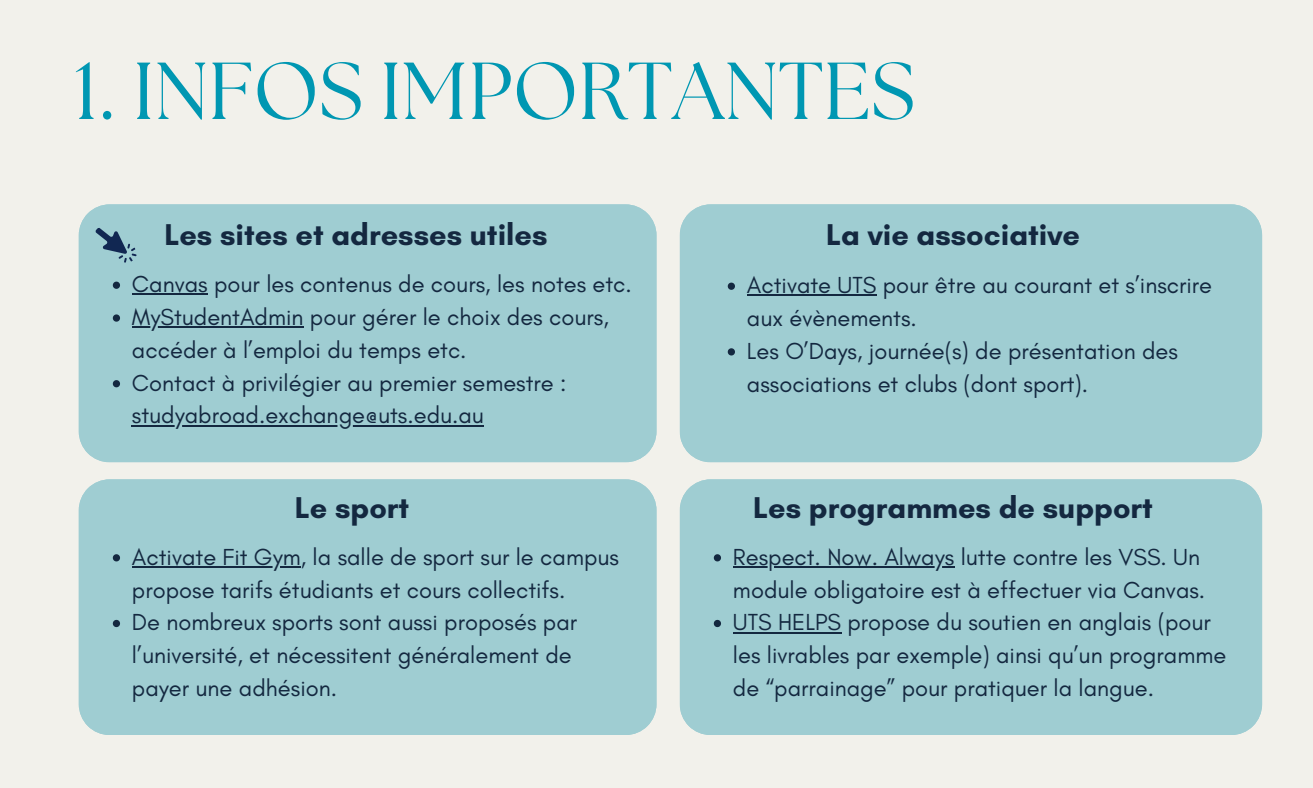
<style>
.page{position:relative;width:1313px;height:788px;background:#fff}
.page>*{position:absolute;margin:0;border:0;box-sizing:border-box;transform-origin:0 0}
.t1{font:80.5px "The Seasons";color:#0097b2}
.t2{font:700 30.62px "Glacial Indifference";color:#142840}
.t3{font:23.62px/32.8px "Glacial Indifference";color:#142840}
</style>
<div class="page">
<div style="left:0;top:0;width:1312px;height:787px;background:#f2f1eb"></div>
<div style="left:79px;top:204px;width:577px;height:258px;background:#9fcdd2"></div>
<div style="left:680px;top:204px;width:582px;height:258px;background:#9fcdd2"></div>
<div style="left:680px;top:479px;width:582px;height:255px;background:#9fcdd2"></div>
<div style="left:79px;top:479px;width:577px;height:255px;background:#9fcdd2"></div>
<svg style="left:92px;top:217px;width:48px;height:54px;background:#87b1bc"></svg>
<svg style="left:113px;top:281px;width:7px;height:8px"></svg>
<hr style="left:132px;top:293px;width:76px;height:2px;background:#142840">
<svg style="left:113px;top:314px;width:7px;height:7px"></svg>
<hr style="left:132px;top:326px;width:171px;height:2px;background:#142840">
<svg style="left:113px;top:380px;width:7px;height:7px"></svg>
<hr style="left:132px;top:425px;width:352px;height:1px;background:#142840">
<svg style="left:727px;top:282px;width:8px;height:8px"></svg>
<hr style="left:747px;top:294px;width:129px;height:2px;background:#142840">
<svg style="left:727px;top:348px;width:8px;height:7px"></svg>
<svg style="left:113px;top:554px;width:7px;height:7px"></svg>
<hr style="left:132px;top:566px;width:169px;height:2px;background:#142840">
<svg style="left:113px;top:619px;width:7px;height:8px"></svg>
<svg style="left:714px;top:554px;width:7px;height:7px"></svg>
<hr style="left:733px;top:566px;width:221px;height:2px;background:#142840">
<svg style="left:714px;top:619px;width:7px;height:8px"></svg>
<hr style="left:733px;top:631px;width:108px;height:2px;background:#142840">
<h1 class="t1" style="left:74px;top:55px;width:843px">1. INFOS IMPORTANTES</h1>
<p class="t2" style="left:164px;top:216px;width:384px">Les sites et adresses utiles</p>
<p class="t2" style="left:826px;top:216px;width:255px">La vie associative</p>
<p class="t3" style="left:132px;top:267px;width:501px">Canvas pour les contenus de cours, les notes etc.<br>MyStudentAdmin pour gérer le choix des cours, accéder à l’emploi du temps etc.<br>Contact à privilégier au premier semestre : studyabroad.exchange@uts.edu.au</p>
<p class="t3" style="left:747px;top:268px;width:467px">Activate UTS pour être au courant et s’inscrire aux évènements.<br>Les O’Days, journée(s) de présentation des associations et clubs (dont sport).</p>
<p class="t2" style="left:295px;top:488px;width:116px">Le sport</p>
<p class="t2" style="left:753px;top:488px;width:401px">Les programmes de support</p>
<p class="t3" style="left:132px;top:540px;width:488px">Activate Fit Gym, la salle de sport sur le campus propose tarifs étudiants et cours collectifs.<br>De nombreux sports sont aussi proposés par l’université, et nécessitent généralement de payer une adhésion.</p>
<p class="t3" style="left:733px;top:540px;width:495px">Respect. Now. Always lutte contre les VSS. Un module obligatoire est à effectuer via Canvas.<br>UTS HELPS propose du soutien en anglais (pour les livrables par exemple) ainsi qu’un programme de “parrainage” pour pratiquer la langue.</p>
</div>
